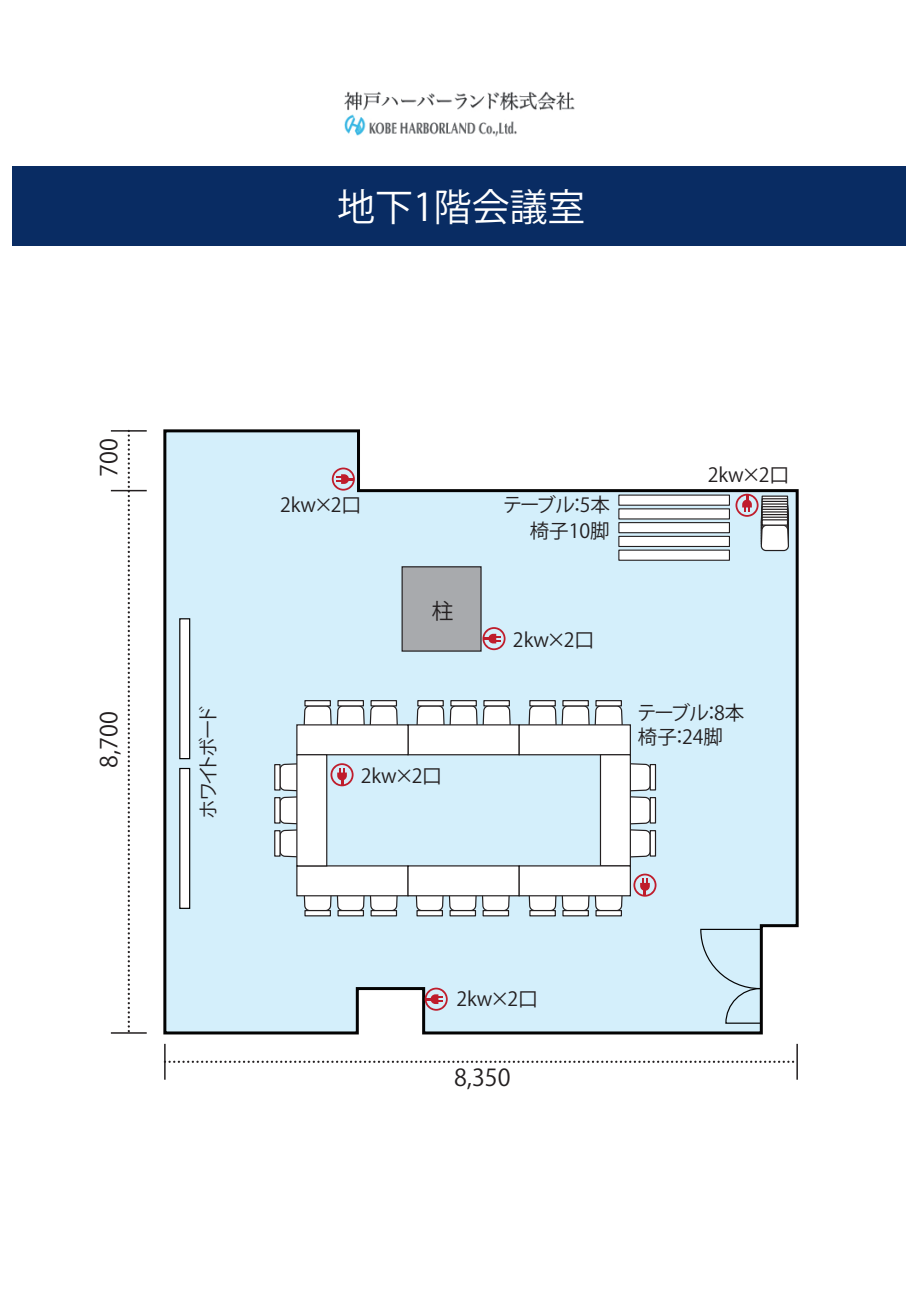
<style>
.page{position:relative;width:919px;height:1289px;background:#fff}
.page>*{position:absolute;margin:0;border:0;box-sizing:border-box;transform-origin:0 0}
.t1{font:37.95px "Futo Go B101 Upr Bold 90 ms RKSJ H";color:#fff}
.t2{font:23.25px "Futo Go B101 Upr Bold 90 ms RKSJ H";color:#231f20}
.t3{font:21.45px "Futo Go B101 Upr Bold 90 ms RKSJ H";color:#231f20}
.t4{font:19.5px/25.3px "Futo Go B101 Upr Bold 90 ms RKSJ H";color:#231f20;text-align:right}
.t5{font:19.5px "Futo Go B101 Upr Bold 90 ms RKSJ H";letter-spacing:-.165em;color:#231f20}
</style>
<div class="page">
<div style="left:13px;top:166px;width:893px;height:79px;background:#092c63"></div>
<img style="left:344px;top:92px;width:230px;height:45px">
<svg style="left:163px;top:429px;width:636px;height:606px;background:#d2eaf4"></svg>
<div style="left:401px;top:566px;width:80px;height:85px;background:#a8aaad;border:1px solid #231f20"></div>
<svg style="left:699px;top:928px;width:63px;height:96px;background:#c2dbe6"></svg>
<svg style="left:304px;top:700px;width:27px;height:4px"></svg>
<svg style="left:337px;top:700px;width:27px;height:4px"></svg>
<svg style="left:303px;top:704px;width:95px;height:20px"></svg>
<svg style="left:370px;top:700px;width:27px;height:6px"></svg>
<svg style="left:417px;top:700px;width:27px;height:4px"></svg>
<svg style="left:450px;top:700px;width:27px;height:4px"></svg>
<svg style="left:416px;top:704px;width:95px;height:20px"></svg>
<svg style="left:483px;top:700px;width:27px;height:6px"></svg>
<svg style="left:529px;top:700px;width:27px;height:4px"></svg>
<svg style="left:562px;top:700px;width:27px;height:4px"></svg>
<svg style="left:529px;top:704px;width:94px;height:20px"></svg>
<svg style="left:595px;top:700px;width:27px;height:6px"></svg>
<svg style="left:595px;top:911px;width:27px;height:5px"></svg>
<svg style="left:562px;top:911px;width:27px;height:5px"></svg>
<svg style="left:527px;top:896px;width:95px;height:15px"></svg>
<svg style="left:529px;top:910px;width:27px;height:6px"></svg>
<svg style="left:482px;top:911px;width:27px;height:5px"></svg>
<svg style="left:449px;top:911px;width:27px;height:5px"></svg>
<svg style="left:415px;top:896px;width:94px;height:15px"></svg>
<svg style="left:416px;top:910px;width:27px;height:6px"></svg>
<svg style="left:370px;top:911px;width:27px;height:5px"></svg>
<svg style="left:337px;top:911px;width:27px;height:5px"></svg>
<svg style="left:303px;top:896px;width:94px;height:15px"></svg>
<svg style="left:304px;top:910px;width:27px;height:6px"></svg>
<div style="left:649px;top:764px;width:7px;height:26px;background:#fff;border:1px solid #231f20"></div>
<div style="left:649px;top:797px;width:7px;height:26px;background:#fff;border:1px solid #231f20"></div>
<svg style="left:631px;top:763px;width:20px;height:95px"></svg>
<div style="left:649px;top:830px;width:7px;height:26px;background:#fff;border:1px solid #231f20"></div>
<svg style="left:274px;top:830px;width:5px;height:26px"></svg>
<svg style="left:274px;top:797px;width:5px;height:26px"></svg>
<svg style="left:279px;top:762px;width:17px;height:95px"></svg>
<svg style="left:274px;top:764px;width:6px;height:26px"></svg>
<div style="left:618px;top:494px;width:112px;height:11px;background:#fff"></div>
<div style="left:618px;top:508px;width:112px;height:11px;background:#fff"></div>
<div style="left:618px;top:522px;width:112px;height:11px;background:#fff;border:1px solid #231f20"></div>
<div style="left:618px;top:536px;width:112px;height:11px;background:#fff;border:1px solid #231f20"></div>
<div style="left:618px;top:549px;width:112px;height:12px;background:#fff;border:1px solid #231f20"></div>
<div style="left:179px;top:618px;width:11px;height:141px;background:#fff;border:1px solid #030303"></div>
<div style="left:179px;top:768px;width:11px;height:140px;background:#fff;border:1px solid #030303"></div>
<svg style="left:482px;top:627px;width:23px;height:23px"></svg>
<svg style="left:735px;top:494px;width:54px;height:57px"></svg>
<svg style="left:633px;top:873px;width:23px;height:23px"></svg>
<svg style="left:424px;top:987px;width:23px;height:23px"></svg>
<svg style="left:330px;top:763px;width:23px;height:23px"></svg>
<svg style="left:168px;top:1060px;width:627px;height:2px"></svg>
<hr style="left:164px;top:1043px;width:2px;height:36px;background:#231f20">
<hr style="left:796px;top:1043px;width:1px;height:36px;background:#231f20">
<svg style="left:128px;top:431px;width:2px;height:601px"></svg>
<hr style="left:111px;top:490px;width:36px;height:1px;background:#231f20">
<hr style="left:111px;top:430px;width:36px;height:1px;background:#231f20">
<hr style="left:111px;top:1032px;width:36px;height:1px;background:#231f20">
<div style="left:407px;top:724px;width:112px;height:31px;background:#fff;border:1px solid #231f20"></div>
<div style="left:518px;top:724px;width:113px;height:31px;background:#fff;border:1px solid #231f20"></div>
<div style="left:296px;top:724px;width:112px;height:31px;background:#fff;border:1px solid #231f20"></div>
<div style="left:600px;top:754px;width:31px;height:112px;background:#fff;border:1px solid #231f20"></div>
<div style="left:296px;top:865px;width:112px;height:31px;background:#fff;border:1px solid #231f20"></div>
<div style="left:407px;top:865px;width:112px;height:31px;background:#fff;border:1px solid #231f20"></div>
<div style="left:518px;top:865px;width:113px;height:31px;background:#fff;border:1px solid #231f20"></div>
<div style="left:296px;top:754px;width:31px;height:112px;background:#fff;border:1px solid #231f20"></div>
<svg style="left:332px;top:467px;width:23px;height:23px"></svg>
<h1 class="t1" style="left:337px;top:185px;width:250px">地下1階会議室</h1>
<p class="t2" style="left:96px;top:477px;width:40px;rotate:-90deg">700</p>
<p class="t2" style="left:96px;top:767px;width:58px;rotate:-90deg">8,700</p>
<p class="t5" style="left:197px;top:818px;width:114px;rotate:-90deg">ホワイトボード</p>
<p class="t4" style="left:280px;top:492px;width:83px">2kw×2口</p>
<p class="t3" style="left:431px;top:599px;width:23px">柱</p>
<p class="t4" style="left:361px;top:763px;width:83px">2kw×2口</p>
<p class="t4" style="left:503px;top:493px;width:109px">テーブル：5本椅子10脚</p>
<p class="t4" style="left:707px;top:463px;width:83px">2kw×2口</p>
<p class="t4" style="left:513px;top:627px;width:83px">2kw×2口</p>
<p class="t4" style="left:637px;top:701px;width:109px;line-height:23.4px;text-align:left">テーブル：8本椅子：24脚</p>
<p class="t4" style="left:456px;top:986px;width:83px">2kw×2口</p>
<p class="t2" style="left:454px;top:1064px;width:58px">8,350</p>
</div>
